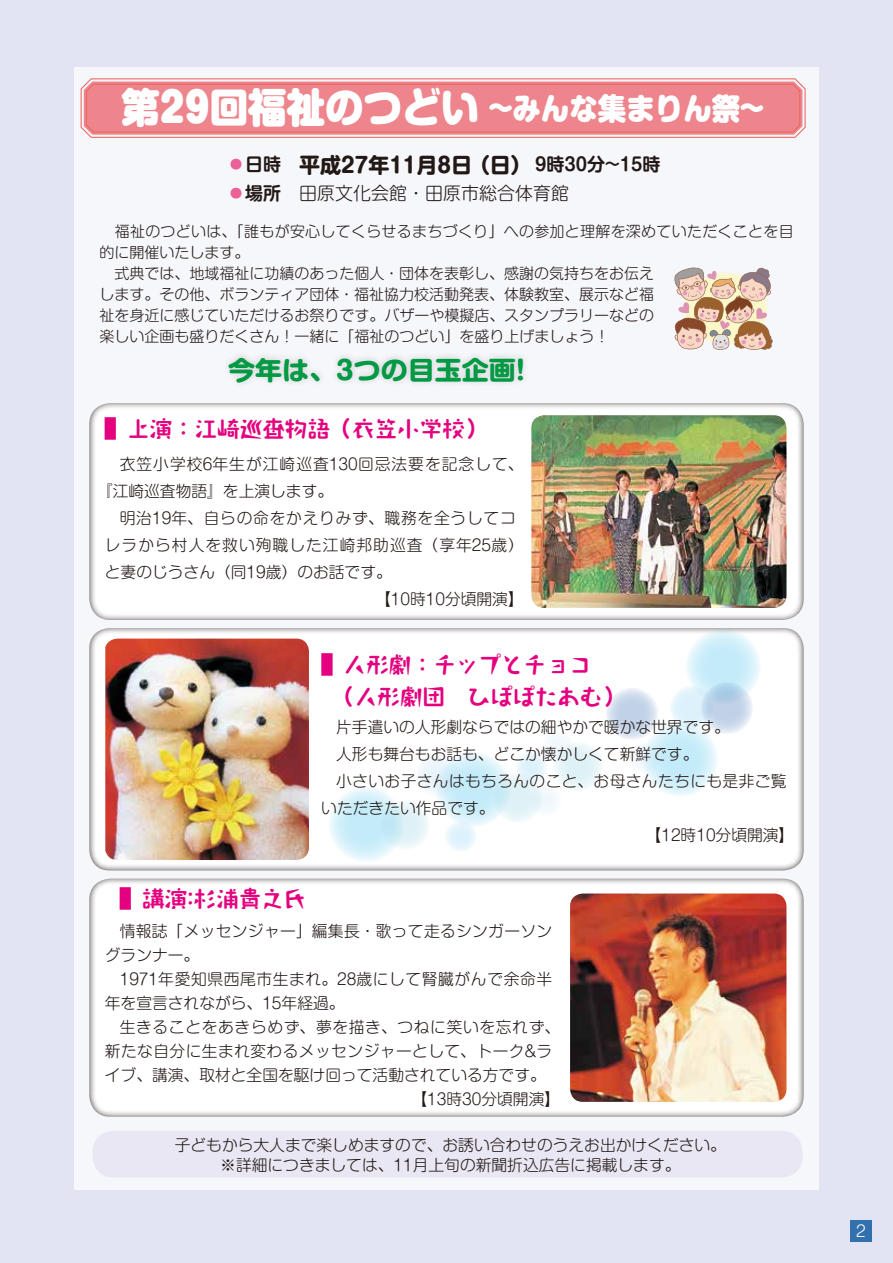
<style>
.page{position:relative;width:893px;height:1263px;background:#e2e4f3}
.page>*{position:absolute;margin:0;border:0;box-sizing:border-box;transform-origin:0 0}
.t1{font:900 40.5px "Shin M Go Pr 6";color:#fff;scale:.95 1}
.t2{font:700 25.65px "Shin M Go Pr 6";color:#094;scale:1.05 1}
.t3{font:700 22.5px/31.2px "Takarhythm Min De";color:#e4007f}
.t4{font:700 21px "Shin M Go Pr 6";color:#221815}
.t5{font:300 18px "Shin M Go Pr 6";color:#221815}
.t6{font:300 15.75px/20.1px "Shin M Go Pr 6";color:#221815;text-align:center}
.t7{font:300 15.75px/24px "Shin M Go Pr 6";letter-spacing:.04em;color:#221815}
.t8{font:300 15.75px/27px "Shin M Go Pr 6";letter-spacing:.065em;color:#221815}
.t9{font:300 15.75px "Shin M Go Pr 6";letter-spacing:.025em;color:#221815}
.t10{font:300 15.75px/24px "Shin M Go Pr 6";letter-spacing:.02em;color:#221815}
.t11{font:300 15.75px "Shin M Go Pr 6";letter-spacing:.05em;color:#221815}
.t12{font:300 15.75px "Shin M Go Pr 6";color:#fff}
.t13{font:300 15px/21px "Shin M Go Pr 6";color:#221815}
.s1{font-size:30px}
.s2{font-family:"Shin M Go Pr 6 De";font-size:18px;color:#ea6097}
.s3{font-family:"Shin M Go Pr 6 De";font-size:18px}
.s4{font-family:"Shin M Go Pr 6 De";font-weight:700;color:#ea6097}
.s5{font-family:"Shin M Go Pr 6 De";font-weight:700}
.s6{font-family:"Ryumin Pr 6";font-weight:500}
</style>
<div class="page">
<div style="left:74px;top:67px;width:745px;height:1122px;background:#f6f7fb"></div>
<div style="left:850px;top:1220px;width:22px;height:22px;background:#3271ae"></div>
<div style="left:222px;top:350px;width:308px;height:39px;background:#221815;opacity:.2"></div>
<svg style="left:80px;top:78px;width:726px;height:60px;background:#ee8c92"></svg>
<svg style="left:89px;top:628px;width:715px;height:243px;fill:#fff"></svg>
<svg style="left:89px;top:878px;width:715px;height:239px;fill:#fff"></svg>
<svg style="left:89px;top:403px;width:715px;height:217px;fill:#fff"></svg>
<div style="left:93px;top:1131px;width:709px;height:46px;background:#e9e7f3;border-radius:21px"></div>
<svg style="left:436px;top:752px;width:75px;height:75px"></svg>
<svg style="left:642px;top:722px;width:76px;height:75px"></svg>
<svg style="left:686px;top:629px;width:75px;height:75px"></svg>
<svg style="left:329px;top:787px;width:75px;height:75px"></svg>
<svg style="left:553px;top:741px;width:50px;height:50px;fill:#e6f4f8"></svg>
<svg style="left:493px;top:773px;width:50px;height:50px;fill:#dff2f6"></svg>
<svg style="left:380px;top:800px;width:50px;height:50px"></svg>
<svg style="left:445px;top:821px;width:31px;height:31px"></svg>
<svg style="left:516px;top:752px;width:31px;height:31px"></svg>
<svg style="left:531px;top:785px;width:31px;height:31px"></svg>
<svg style="left:542px;top:731px;width:32px;height:32px"></svg>
<svg style="left:628px;top:742px;width:31px;height:32px"></svg>
<svg style="left:670px;top:686px;width:44px;height:43px"></svg>
<svg style="left:416px;top:753px;width:44px;height:44px"></svg>
<svg style="left:606px;top:687px;width:52px;height:53px"></svg>
<svg style="left:701px;top:682px;width:52px;height:52px;background:#c6d9ec"></svg>
<svg style="left:674px;top:267px;width:99px;height:83px"></svg>
<img style="left:531px;top:415px;width:255px;height:193px">
<img style="left:105px;top:639px;width:204px;height:221px">
<img style="left:570px;top:893px;width:216px;height:209px">
<h1 class="t1" style="left:121px;top:86px;width:677px">第29回福祉のつどい <span class="s1">~みんな集まりん祭~</span></h1>
<h3 class="t4" style="left:227px;top:147px;width:435px"><span class="s2">⃝</span><span class="s3">日時</span> 平成27年11月8日 （日） <span class="s3">9時30分~15時</span></h3>
<p class="t5" style="left:227px;top:179px;width:343px"><span class="s4">⃝</span><span class="s5">場所</span>　田原文化会館・田原市総合体育館</p>
<p class="t13" style="left:100px;top:220px;width:696px">　福祉のつどいは、「誰もが安心してくらせるまちづくり」への参加と理解を深めていただくことを目的に開催いたします。<br>　式典では、地域福祉に功績のあった個人・団体を表彰し、感謝の気持ちをお伝え<br>します。その他、ボランティア団体・福祉協力校活動発表、体験教室、展示など福<br>祉を身近に感じていただけるお祭りです。バザーや模擬店、スタンプラリーなどの<br>楽しい企画も盛りだくさん！一緒に「福祉のつどい」を盛り上げましょう！　　</p>
<h2 class="t2" style="left:228px;top:348px;width:284px">今年は、3つの目玉企画!</h2>
<h3 class="t3" style="left:105px;top:412px;width:384px"><span class="s6">▌</span>上演：江崎巡査物語（衣笠小学校）</h3>
<p class="t8" style="left:97px;top:449px;width:428px;text-indent:23px">衣笠小学校6年生が江崎巡査130回忌法要を記念して、『江崎巡査物語』を上演します。</p>
<p class="t11" style="left:120px;top:505px;width:398px">明治19年、自らの命をかえりみず、職務を全うしてコ</p>
<p class="t8" style="left:105px;top:530px;width:421px">レラから村人を救い殉職した江崎邦助巡査（享年25歳）</p>
<p class="t6" style="left:105px;top:561px;width:288px">と妻のじうさん（同19歳）のお話です。</p>
<p class="t6" style="left:375px;top:588px;width:150px">【10時10分頃開演】</p>
<h3 class="t3" style="left:321px;top:648px;width:305px"><span class="s6">▌</span>人形劇：チップとチョコ<br>　（人形劇団　ひぽぽたあむ）</h3>
<p class="t6" style="left:336px;top:716px;width:395px">片手遣いの人形劇ならではの細やかで暖かな世界です。</p>
<p class="t6" style="left:336px;top:743px;width:364px">人形も舞台もお話も、どこか懐かしくて新鮮です。</p>
<p class="t9" style="left:336px;top:768px;width:452px">小さいお子さんはもちろんのこと、お母さんたちにも是非ご覧</p>
<p class="t6" style="left:321px;top:797px;width:175px">いただきたい作品です。</p>
<p class="t6" style="left:646px;top:824px;width:150px">【12時10分頃開演】</p>
<h3 class="t3" style="left:120px;top:882px;width:188px"><span class="s6">▌</span>講演:杉浦貴之氏</h3>
<p class="t10" style="left:105px;top:918px;width:449px;text-indent:15px">情報誌「メッセンジャー」編集長・歌って走るシンガーソングランナー。</p>
<p class="t7" style="left:105px;top:966px;width:449px;text-indent:15px">1971年愛知県西尾市生まれ。28歳にして腎臓がんで余命半年を宣言されながら、15年経過。</p>
<p class="t7" style="left:120px;top:1014px;width:442px">生きることをあきらめず、夢を描き、つねに笑いを忘れず、</p>
<p class="t9" style="left:105px;top:1038px;width:449px">新たな自分に生まれ変わるメッセンジャーとして、トーク&amp;ラ</p>
<p class="t6" style="left:105px;top:1064px;width:442px">イブ、講演、取材と全国を駆け回って活動されている方です。</p>
<p class="t6" style="left:411px;top:1088px;width:150px">【13時30分頃開演】</p>
<p class="t6" style="left:175px;top:1134px;width:553px">子どもから大人まで楽しめますので、お誘い合わせのうえお出かけください。※詳細につきましては、11月上旬の新聞折込広告に掲載します。</p>
<p class="t12" style="left:856px;top:1218px;width:11px">2</p>
</div>
